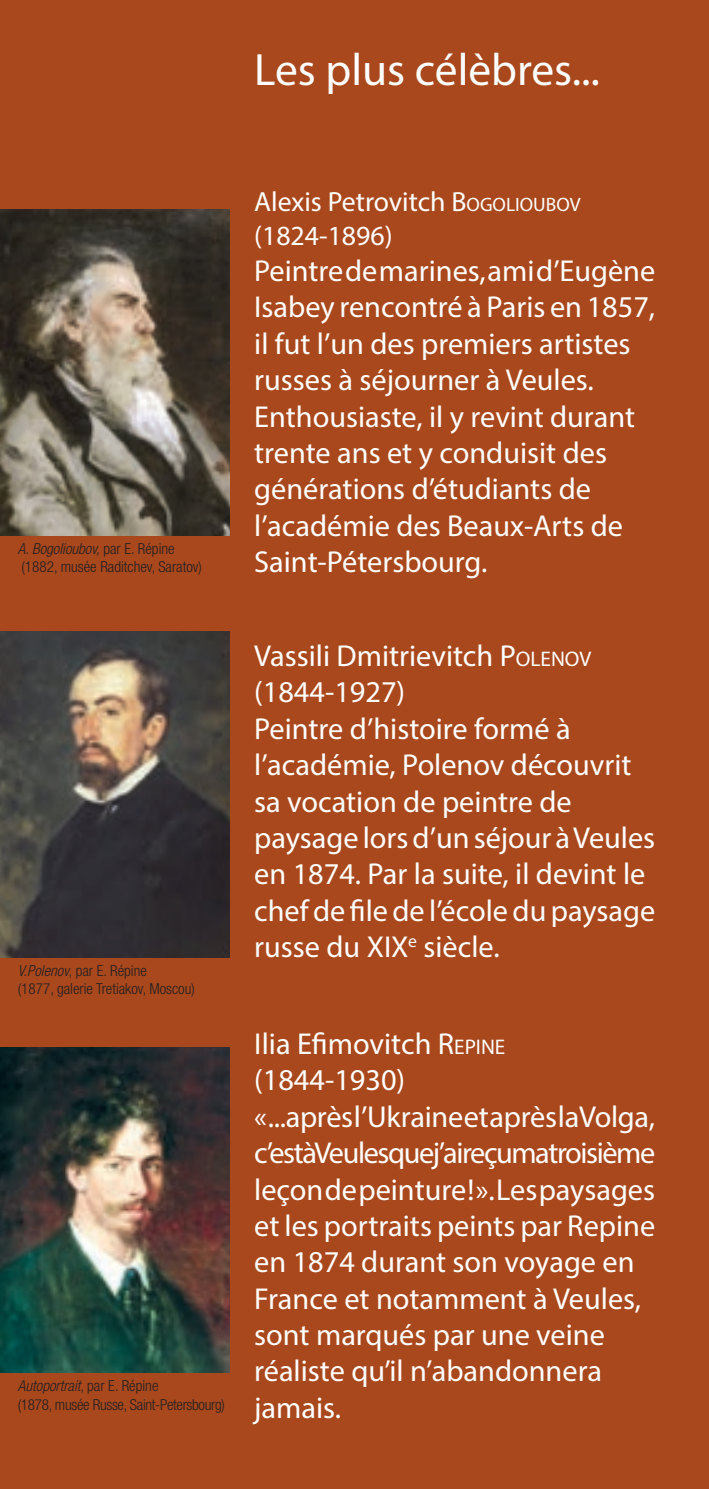
<style>
.page{position:relative;width:709px;height:1489px;background:#fff}
.page>*{position:absolute;margin:0;border:0;box-sizing:border-box;transform-origin:0 0}
.t1{font:45.5px "Myriad Pro";color:#fff}
.t2{font:30.25px/36.2px "Myriad Pro";color:#fff}
.t3{font:27.75px/33.2px "Myriad Pro";color:#fff}
.t4{font:300 condensed 15.25px/18.2px "Helvetica Neue";color:#231f20}
.t5{font:300 condensed 15.25px/18.2px "Helvetica Neue";letter-spacing:-.02em;color:#231f20}
.s1{font-style:italic}
.s2{font-style:inherit}
.s3{font-size:19.5px}
.s4{font-size:21.25px}
</style>
<div class="page">
<div style="left:0;top:0;width:709px;height:1488px;background:#a9481c"></div>
<img style="left:0;top:1047px;width:229px;height:325px">
<img style="left:0;top:631px;width:229px;height:326px">
<img style="left:0;top:209px;width:229px;height:326px">
<p class="t1" style="left:254px;top:42px;width:347px">Les plus célèbres...</p>
<p class="t4" style="left:18px;top:539px;width:185px"><span class="s1">A. Bogolioubov,</span> par E. Répine (1882, musée Raditchev, Saratov)</p>
<p class="t4" style="left:18px;top:961px;width:178px"><span class="s1">V.Polenov</span>, par E. Répine<br>(1877, galerie Tretiakov, Moscou)</p>
<p class="t5" style="left:18px;top:1376px;width:208px"><span class="s1">Autoportrait</span>, par E. Répine<br>(1878, musée Russe, Saint-Petersbourg)</p>
<p class="t3" style="left:254px;top:185px;width:328px">Alexis Petrovitch <span class="s2">B</span><span class="s3">OGOLIOUBOV </span><span class="s2">(1824-1896)</span></p>
<p class="t2" style="left:254px;top:252px;width:402px">Peintre de marines, ami d’Eugène<br>Isabey rencontré à Paris en 1857, il fut l’un des premiers artistes russes à séjourner à Veules.<br>Enthousiaste, il y revint durant trente ans et y conduisit des générations d’étudiants de l’académie des Beaux-Arts de<br>Saint-Pétersbourg.</p>
<p class="t2" style="left:254px;top:637px;width:402px">Vassili Dmitrievitch <span class="s2">P</span><span class="s4">OLENOV </span><span class="s2">(1844-1927)<br></span>Peintre d’histoire formé à l’académie, Polenov découvrit sa vocation de peintre de paysage lors d’un séjour à Veules en 1874. Par la suite, il devint le chef de file de l’école du paysage russe du XIX<sup>e</sup> siècle.</p>
<p class="t2" style="left:254px;top:1025px;width:402px">Ilia Efimovitch <span class="s2">R</span><span class="s4">EPINE </span><span class="s2">(1844-1930)<br></span>« ...après l’Ukraine et après la Volga, c’est à Veules que j’ai reçu ma troisième leçon de peinture ! ». Les paysages et les portraits peints par Repine en 1874 durant son voyage en<br>France et notamment à Veules, sont marqués par une veine réaliste qu’il n’abandonnera jamais.</p>
</div>
